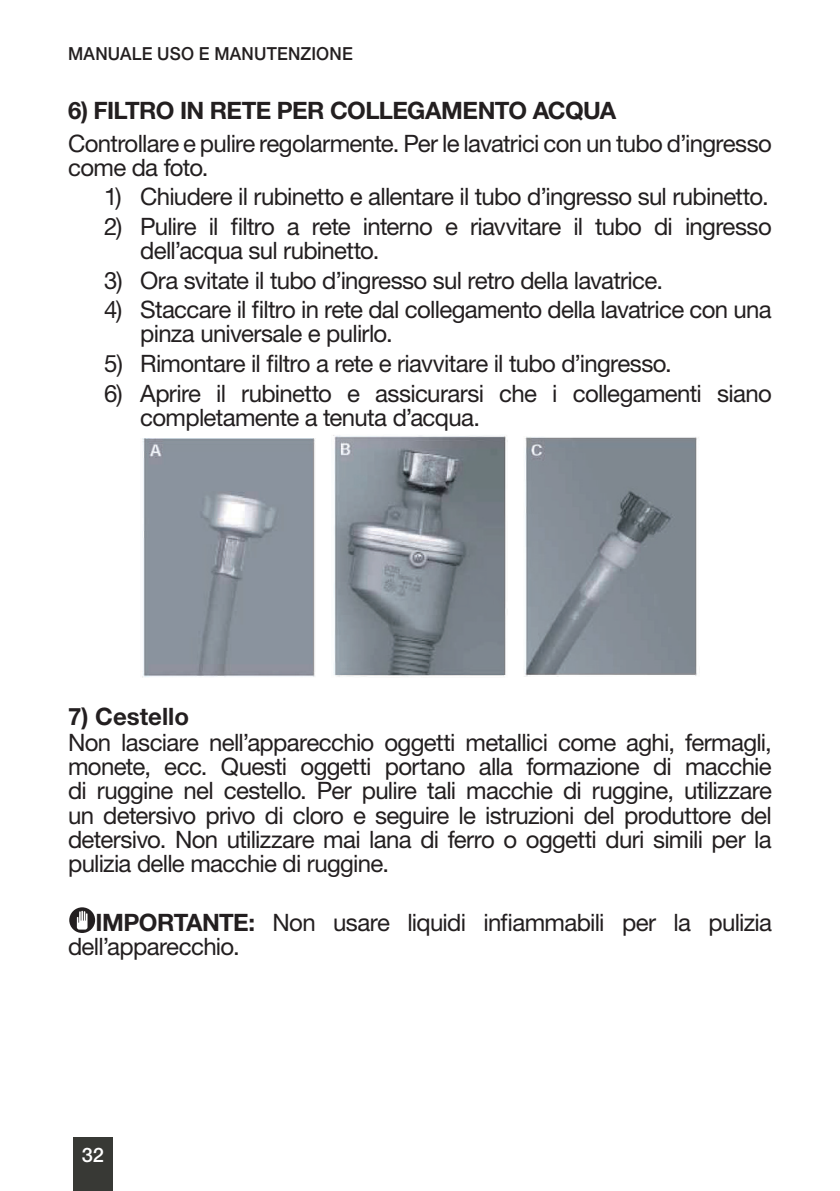
<style>
.page{position:relative;width:840px;height:1191px;background:#fff}
.page>*{position:absolute;margin:0;border:0;box-sizing:border-box;transform-origin:0 0}
.Body{font:24px/24px "Helvetica Neue LT Std";letter-spacing:-.03em;color:#231f20}
.Body_Bold{font:700 24px "Helvetica Neue LT Std";letter-spacing:-.025em;color:#231f20}
.Body_Bold-2{font:700 24px "Helvetica Neue LT Std";color:#231f20}
.t1{font:500 20px "Helvetica Neue LT Std";color:#fff}
.t2{font:500 18px "Helvetica Neue LT Std";letter-spacing:.01em;color:#231f20;scale:.95 1}
.s1{font-weight:700}
</style>
<div class="page">
<img style="left:142px;top:439px;width:173px;height:238px">
<img style="left:333px;top:435px;width:174px;height:242px">
<img style="left:524px;top:437px;width:175px;height:240px">
<svg style="left:69px;top:907px;width:26px;height:26px"></svg>
<svg style="left:77px;top:910px;width:10px;height:19px"></svg>
<div style="left:73px;top:1137px;width:40px;height:54px;background:#383935"></div>
<p class="t2" style="left:68px;top:43px;width:301px">MANUALE USO E MANUTENZIONE</p>
<p class="Body_Bold" style="left:68px;top:96px;width:549px">6) FILTRO IN RETE PER COLLEGAMENTO ACQUA</p>
<p class="Body" style="left:68px;top:131px;width:705px">Controllare e pulire regolarmente. Per le lavatrici con un tubo d’ingresso come da foto.</p>
<p class="Body" style="left:104px;top:185px;width:665px">1) Chiudere il rubinetto e allentare il tubo d’ingresso sul rubinetto.</p>
<p class="Body" style="left:140px;top:214px;width:632px;text-indent:-36px">2) Pulire il filtro a rete interno e riavvitare il tubo di ingresso dell’acqua sul rubinetto.</p>
<p class="Body" style="left:104px;top:268px;width:560px">3) Ora svitate il tubo d’ingresso sul retro della lavatrice.</p>
<p class="Body" style="left:140px;top:298px;width:632px;text-indent:-36px">4) Staccare il filtro in rete dal collegamento della lavatrice con una pinza universale e pulirlo.</p>
<p class="Body" style="left:104px;top:351px;width:569px">5) Rimontare il filtro a rete e riavvitare il tubo d’ingresso.</p>
<p class="Body" style="left:140px;top:381px;width:632px;text-indent:-36px">6) Aprire il rubinetto e assicurarsi che i collegamenti siano completamente a tenuta d’acqua.</p>
<p class="Body_Bold-2" style="left:68px;top:701px;width:122px">7) Cestello</p>
<p class="Body" style="left:68px;top:730px;width:705px;text-align:justify">Non lasciare nell’apparecchio oggetti metallici come aghi, fermagli, monete, ecc. Questi oggetti portano alla formazione di macchie di ruggine nel cestello. Per pulire tali macchie di ruggine, utilizzare un detersivo privo di cloro e seguire le istruzioni del produttore del detersivo. Non utilizzare mai lana di ferro o oggetti duri simili per la pulizia delle macchie di ruggine.</p>
<p class="Body" style="left:68px;top:910px;width:705px;text-indent:27px"><span class="s1">IMPORTANTE:</span> Non usare liquidi infiammabili per la pulizia dell’apparecchio.</p>
<p class="t1" style="left:82px;top:1142px;width:24px">32</p>
</div>
